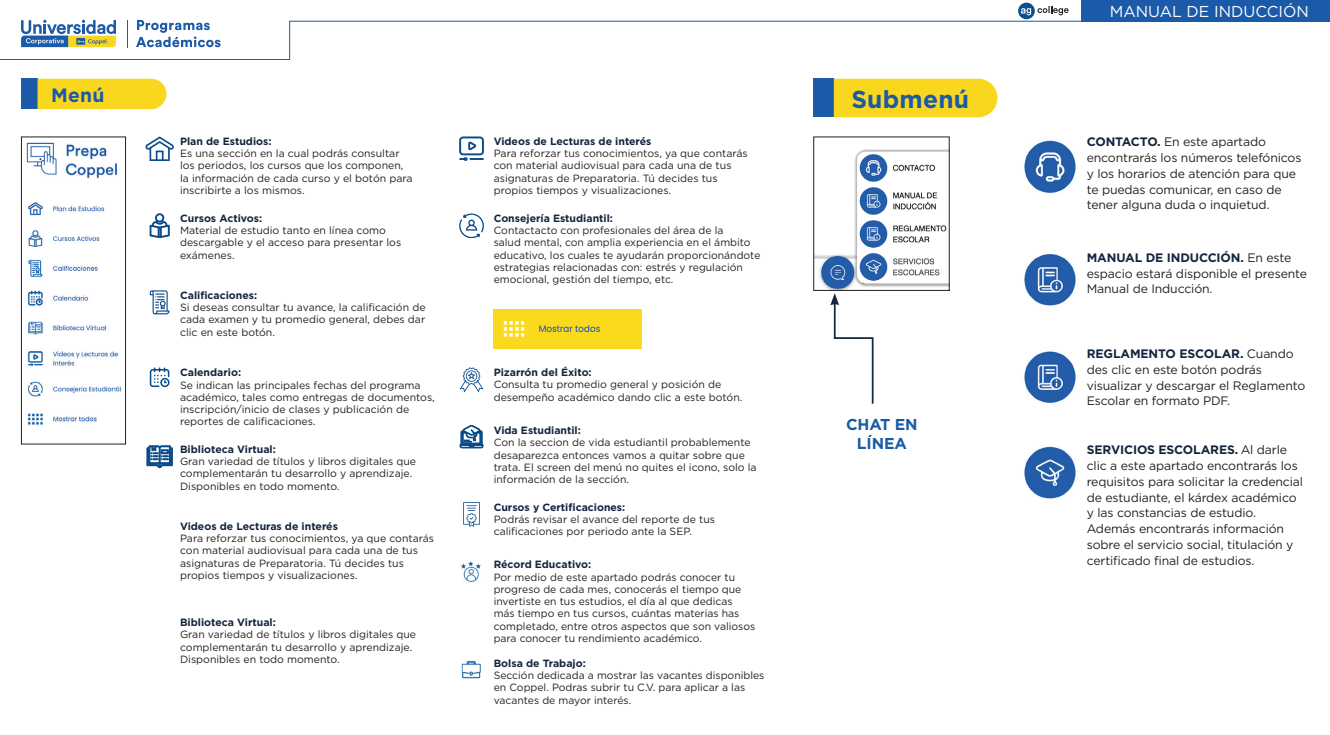
<style>
.page{position:relative;width:1330px;height:735px;background:#fff}
.page>*{position:absolute;margin:0;border:0;box-sizing:border-box;transform-origin:0 0}
.t1{font:700 24.5px "Gotham";letter-spacing:.01em;color:#1b5aa8}
.t2{font:700 19.25px "Gotham";color:#1b5aa8}
.t3{font:15.75px "Gotham";color:#fff}
.t4{font:700 15.75px/19.2px "Gotham";letter-spacing:-.01em;color:#1b5aa8;text-align:center}
.t5{font:12.25px/15.8px "Gotham";letter-spacing:-.01em;color:#231f20}
.t6{font:10.5px/12.2px "Gotham";color:#231f20}
.t7{font:700 10.5px "Gotham";color:#14253f}
.s1{font-weight:700;color:#14253f}
</style>
<div class="page">
<svg style="left:0;top:21px;width:1330px;height:39px"></svg>
<div style="left:1082px;top:0;width:248px;height:21px;background:#1b5aa8"></div>
<svg style="left:1018px;top:3px;width:51px;height:16px"></svg>
<svg style="left:21px;top:20px;width:95px;height:27px"></svg>
<svg style="left:127px;top:20px;width:1px;height:27px"></svg>
<svg style="left:136px;top:20px;width:84px;height:27px"></svg>
<div style="left:21px;top:79px;width:17px;height:30px;background:#1b5aa8"></div>
<div style="left:38px;top:79px;width:128px;height:30px;background:#fad71f"></div>
<div style="left:813px;top:79px;width:21px;height:38px;background:#1b5aa8"></div>
<div style="left:834px;top:79px;width:164px;height:38px;background:#fad71f"></div>
<img style="left:26px;top:142px;width:95px;height:283px">
<div style="left:21px;top:137px;width:105px;height:307px;border:1px solid #231f20"></div>
<img style="left:815px;top:149px;width:133px;height:140px">
<div style="left:813px;top:137px;width:137px;height:154px;border:1px solid #231f20"></div>
<img style="left:494px;top:310px;width:147px;height:38px">
<svg style="left:145px;top:136px;width:29px;height:25px"></svg>
<svg style="left:459px;top:136px;width:25px;height:25px"></svg>
<svg style="left:459px;top:214px;width:25px;height:24px"></svg>
<svg style="left:460px;top:368px;width:23px;height:24px"></svg>
<svg style="left:460px;top:425px;width:23px;height:23px"></svg>
<svg style="left:463px;top:502px;width:17px;height:25px"></svg>
<img style="left:461px;top:561px;width:20px;height:21px">
<img style="left:461px;top:660px;width:20px;height:19px">
<svg style="left:150px;top:214px;width:20px;height:24px"></svg>
<svg style="left:150px;top:290px;width:20px;height:24px"></svg>
<svg style="left:150px;top:368px;width:20px;height:19px"></svg>
<svg style="left:147px;top:446px;width:26px;height:22px"></svg>
<img style="left:1024px;top:140px;width:52px;height:53px">
<img style="left:1024px;top:253px;width:52px;height:53px">
<img style="left:1024px;top:351px;width:52px;height:52px">
<img style="left:1024px;top:446px;width:52px;height:53px">
<svg style="left:830px;top:293px;width:44px;height:111px"></svg>
<h2 class="t2" style="left:51px;top:82px;width:55px">Menú</h2>
<h1 class="t1" style="left:851px;top:83px;width:119px">Submenú</h1>
<p class="t7" style="left:180px;top:134px;width:93px">Plan de Estudios:</p>
<p class="t6" style="left:180px;top:147px;width:234px">Es una sección en la cual podrás consultar los periodos, los cursos que los componen, la información de cada curso y el botón para inscribirte a los mismos.</p>
<p class="t7" style="left:180px;top:211px;width:84px">Cursos Activos:</p>
<p class="t6" style="left:180px;top:224px;width:223px">Material de estudio tanto en línea como descargable y el acceso para presentar los exámenes.</p>
<p class="t7" style="left:180px;top:288px;width:79px">Calificaciones:</p>
<p class="t6" style="left:180px;top:301px;width:247px;text-align:justify">Si deseas consultar tu avance, la calificación de cada examen y tu promedio general, debes dar clic en este botón.</p>
<p class="t7" style="left:180px;top:366px;width:63px">Calendario:</p>
<p class="t6" style="left:180px;top:378px;width:256px">Se indican las principales fechas del programa académico, tales como entregas de documentos, inscripción/inicio de clases y publicación de reportes de calificaciones.</p>
<p class="t7" style="left:180px;top:442px;width:97px">Biblioteca Virtual:</p>
<p class="t6" style="left:180px;top:455px;width:238px">Gran variedad de títulos y libros digitales que complementarán tu desarrollo y aprendizaje.<br>Disponibles en todo momento.</p>
<p class="t7" style="left:494px;top:134px;width:159px">Videos de Lecturas de interés</p>
<p class="t6" style="left:494px;top:147px;width:256px">Para reforzar tus conocimientos, ya que contarás con material audiovisual para cada una de tus asignaturas de Preparatoria. Tú decides tus propios tiempos y visualizaciones.</p>
<p class="t7" style="left:494px;top:211px;width:121px">Consejería Estudiantil:</p>
<p class="t6" style="left:494px;top:224px;width:268px">Contactacto con profesionales del área de la<br>salud mental, con amplia experiencia en el ámbito educativo, los cuales te ayudarán proporcionándote estrategias relacionadas con: estrés y regulación emocional, gestión del tiempo, etc.</p>
<p class="t7" style="left:494px;top:365px;width:100px">Pizarrón del Éxito:</p>
<p class="t6" style="left:494px;top:378px;width:250px">Consulta tu promedio general y posición de desempeño académico dando clic a este botón.</p>
<p class="t7" style="left:494px;top:423px;width:89px">Vida Estudiantil:</p>
<p class="t6" style="left:494px;top:436px;width:264px">Con la seccion de vida estudiantil probablemente desaparezca entonces vamos a quitar sobre que trata. El screen del menú no quites el icono, solo la información de la sección.</p>
<h3 class="t4" style="left:846px;top:414px;width:73px">CHAT EN<br>LÍNEA</h3>
<p class="t7" style="left:180px;top:519px;width:159px">Videos de Lecturas de interés</p>
<p class="t6" style="left:180px;top:532px;width:256px">Para reforzar tus conocimientos, ya que contarás con material audiovisual para cada una de tus asignaturas de Preparatoria. Tú decides tus propios tiempos y visualizaciones.</p>
<p class="t7" style="left:180px;top:616px;width:97px">Biblioteca Virtual:</p>
<p class="t6" style="left:180px;top:628px;width:238px">Gran variedad de títulos y libros digitales que complementarán tu desarrollo y aprendizaje.<br>Disponibles en todo momento.</p>
<p class="t7" style="left:494px;top:500px;width:133px">Cursos y Certificaciones:</p>
<p class="t6" style="left:494px;top:513px;width:223px">Podrás revisar el avance del reporte de tus calificaciones por periodo ante la SEP.</p>
<p class="t7" style="left:494px;top:558px;width:99px">Récord Educativo:</p>
<p class="t6" style="left:494px;top:571px;width:263px">Por medio de este apartado podrás conocer tu progreso de cada mes, conocerás el tiempo que invertiste en tus estudios, el día al que dedicas más tiempo en tus cursos, cuántas materias has completado, entre otros aspectos que son valiosos para conocer tu rendimiento académico.</p>
<p class="t7" style="left:494px;top:656px;width:94px">Bolsa de Trabajo:</p>
<p class="t6" style="left:494px;top:669px;width:272px">Sección dedicada a mostrar las vacantes disponibles en Coppel. Podras subrir tu C.V. para aplicar a las vacantes de mayor interés.</p>
<h3 class="t3" style="left:1110px;top:1px;width:201px">MANUAL DE INDUCCIÓN</h3>
<p class="t5" style="left:1087px;top:134px;width:216px"><span class="s1">CONTACTO.</span> En este apartado encontrarás los números telefónicos y los horarios de atención para que te puedas comunicar, en caso de tener alguna duda o inquietud.</p>
<p class="t5" style="left:1087px;top:249px;width:222px"><span class="s1">MANUAL DE INDUCCIÓN.</span> En este espacio estará disponible el presente<br>Manual de Inducción.</p>
<p class="t5" style="left:1087px;top:346px;width:220px"><span class="s1">REGLAMENTO ESCOLAR.</span> Cuando des clic en este botón podrás visualizar y descargar el Reglamento<br>Escolar en formato PDF.</p>
<p class="t5" style="left:1087px;top:442px;width:218px"><span class="s1">SERVICIOS ESCOLARES.</span> Al darle clic a este apartado encontrarás los requisitos para solicitar la credencial de estudiante, el kárdex académico y las constancias de estudio.<br>Además encontrarás información sobre el servicio social, titulación y certificado final de estudios.</p>
</div>
